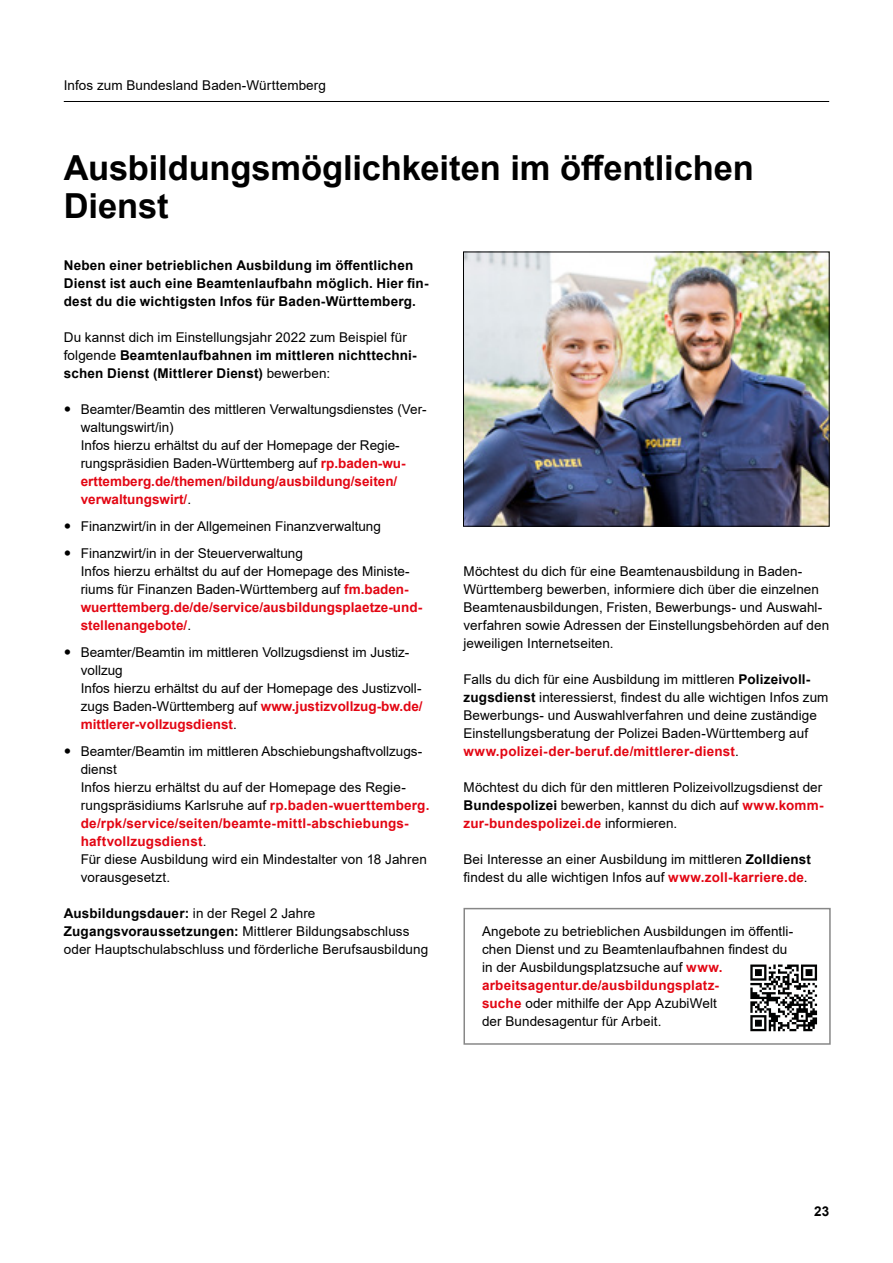
<style>
.page{position:relative;width:893px;height:1263px;background:#fff}
.page>*{position:absolute;margin:0;border:0;box-sizing:border-box;transform-origin:0 0}
.t1{font:700 34.5px/37.5px "Arial";letter-spacing:-.005em;color:#000}
.Fließtext{font:13.5px/18px "Arial";letter-spacing:.005em;color:#000}
.Fließtext_Infokasten{font:13.5px/18px "Arial";letter-spacing:.005em;color:#000}
.Fließtext-2{font:700 13.5px/18px "Arial";letter-spacing:.015em;color:#000}
.Anreisser{font:700 13.5px/18px "Arial";letter-spacing:.015em;color:#000}
.s1{font-weight:400}
.s2{font-weight:700;color:#e30613}
.s3{font-weight:700}
</style>
<div class="page">
<hr style="left:64px;top:101px;width:765px;height:1px;background:#000">
<div style="left:463px;top:908px;width:368px;height:137px;border:2px solid #878787"></div>
<svg style="left:750px;top:965px;width:68px;height:67px"></svg>
<svg style="left:750px;top:964px;width:67px;height:67px"></svg>
<img style="left:465px;top:254px;width:363px;height:271px">
<div style="left:463px;top:252px;width:367px;height:275px;border:1px solid #000"></div>
<p class="Fließtext" style="left:64px;top:76px;width:264px">Infos zum Bundesland Baden-Württemberg</p>
<h1 class="t1" style="left:64px;top:150px;width:692px">Ausbildungsmöglichkeiten im öffentlichen<br>Dienst</h1>
<p class="Anreisser" style="left:64px;top:256px;width:366px">Neben einer betrieblichen Ausbildung im öffentlichen<br>Dienst ist auch eine Beamtenlaufbahn möglich. Hier fin&shy;dest du die wichtigsten Infos für Baden-Württemberg.</p>
<p class="Fließtext-2" style="left:64px;top:328px;width:354px"><span class="s1">Du kannst dich im Einstellungsjahr 2022 zum Beispiel für folgende</span> Beamtenlaufbahnen im mittleren nichttechni&shy;schen Dienst (Mittlerer Dienst) <span class="s1">bewerben:</span></p>
<p class="Fließtext" style="left:81px;top:400px;width:347px">Beamter/Beamtin des mittleren Verwaltungsdienstes (Ver&shy;waltungswirt/in)<br>Infos hierzu erhältst du auf der Homepage der Regie&shy;rungspräsidien Baden-Württemberg auf <span class="s2">rp.baden-wu&shy;erttemberg.de/themen/bildung/ausbildung/seiten/ verwaltungswirt/</span>.</p>
<p class="Fließtext" style="left:81px;top:517px;width:302px">Finanzwirt/in in der Allgemeinen Finanzverwaltung</p>
<p class="Fließtext" style="left:81px;top:544px;width:343px">Finanzwirt/in in der Steuerverwaltung<br>Infos hierzu erhältst du auf der Homepage des Ministe&shy;riums für Finanzen Baden-Württemberg auf <span class="s2">fm.baden&shy;wuerttemberg.de/de/service/ausbildungsplaetze-und&shy;stellenangebote/</span>.</p>
<p class="Fließtext" style="left:81px;top:643px;width:343px">Beamter/Beamtin im mittleren Vollzugsdienst im Justiz&shy;vollzug<br>Infos hierzu erhältst du auf der Homepage des Justizvoll&shy;zugs Baden-Württemberg auf <span class="s2">www.justizvollzug-bw.de/ mittlerer-vollzugsdienst</span>.</p>
<p class="Fließtext" style="left:81px;top:742px;width:350px">Beamter/Beamtin im mittleren Abschiebungshaftvollzugs&shy;dienst<br>Infos hierzu erhältst du auf der Homepage des Regie&shy;rungspräsidiums Karlsruhe auf <span class="s2">rp.baden-wuerttemberg. de/rpk/service/seiten/beamte-mittl-abschiebungs&shy;haftvollzugsdienst</span>.<br>Für diese Ausbildung wird ein Mindestalter von 18 Jahren vorausgesetzt.</p>
<p class="Fließtext-2" style="left:64px;top:904px;width:253px">Ausbildungsdauer: <span class="s1">in der Regel 2 Jahre</span></p>
<p class="Fließtext" style="left:64px;top:922px;width:366px"><span class="s3">Zugangsvoraussetzungen:</span> Mittlerer Bildungsabschluss oder Hauptschulabschluss und förderliche Berufsausbildung</p>
<p class="Fließtext" style="left:463px;top:562px;width:367px">Möchtest du dich für eine Beamtenausbildung in Baden-Württemberg bewerben, informiere dich über die einzelnen Beamtenausbildungen, Fristen, Bewerbungs- und Auswahl&shy;verfahren sowie Adressen der Einstellungsbehörden auf den jeweiligen Internetseiten.</p>
<p class="Fließtext" style="left:463px;top:670px;width:366px">Falls du dich für eine Ausbildung im mittleren <span class="s3">Polizeivoll&shy;zugsdienst</span> interessierst, findest du alle wichtigen Infos zum Bewerbungs- und Auswahlverfahren und deine zuständige Einstellungsberatung der Polizei Baden-Württemberg auf <span class="s2">www.polizei-der-beruf.de/mittlerer-dienst</span>.</p>
<p class="Fließtext" style="left:463px;top:778px;width:362px;text-align:justify">Möchtest du dich für den mittleren Polizeivollzugsdienst der <span class="s3">Bundespolizei</span> bewerben, kannst du dich auf <span class="s2">www.komm&shy;zur-bundespolizei.de</span> informieren.</p>
<p class="Fließtext" style="left:463px;top:850px;width:349px">Bei Interesse an einer Ausbildung im mittleren <span class="s3">Zolldienst </span>findest du alle wichtigen Infos auf <span class="s2">www.zoll-karriere.de</span>.</p>
<p class="Fließtext_Infokasten" style="left:482px;top:922px;width:313px">Angebote zu betrieblichen Ausbildungen im öffentli&shy;chen Dienst und zu Beamtenlaufbahnen findest du in der Ausbildungsplatzsuche auf <span class="s2">www. arbeitsagentur.de/ausbildungsplatz-<br>suche</span> oder mithilfe der App AzubiWelt<br>der Bundesagentur für Arbeit.</p>
<p class="Anreisser" style="left:814px;top:1202px;width:17px">23</p>
</div>
